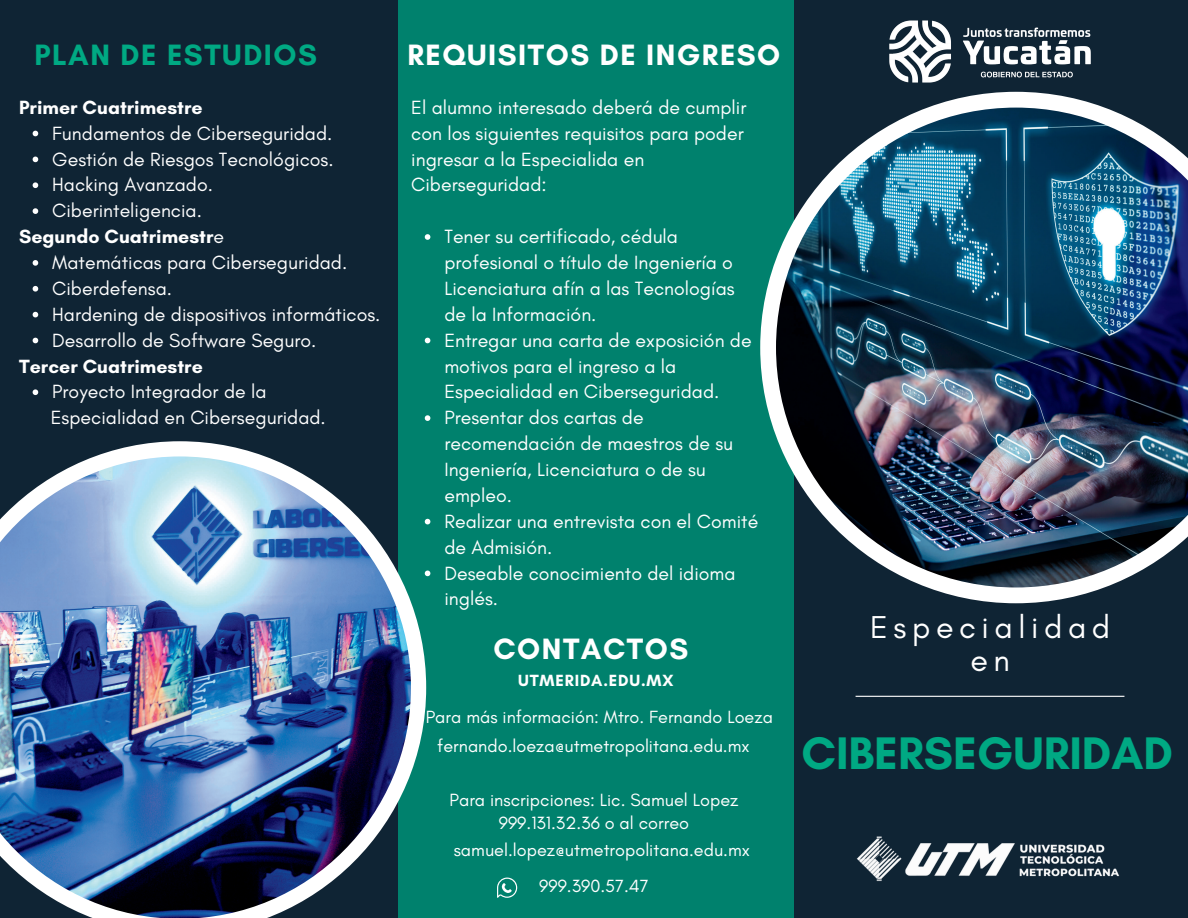
<style>
.page{position:relative;width:1188px;height:918px;background:#0f2434}
.page>*{position:absolute;margin:0;border:0;box-sizing:border-box;transform-origin:0 0}
.t1{font:700 46.5px "Glacial Indifference";color:#00a983}
.t2{font:32.25px/32.7px "Glacial Indifference";letter-spacing:.175em;color:#fff;text-align:center}
.t3{font:700 30px "Glacial Indifference";letter-spacing:.05em;color:#fff}
.t4{font:700 30px "Glacial Indifference";letter-spacing:.05em;color:#00a983}
.t5{font:19.5px/25.8px "Glacial Indifference";color:#fff}
.t6{font:700 19.5px "Glacial Indifference";color:#fff}
.t7{font:18px "Glacial Indifference";color:#fff}
.t8{font:700 16.5px "Glacial Indifference";letter-spacing:.05em;color:#fff}
.s1{font-weight:400}
</style>
<div class="page">
<div style="left:398px;top:0;width:396px;height:918px;background:#00816d"></div>
<hr style="left:856px;top:696px;width:268px;height:1px;background:#fff">
<img style="left:856px;top:836px;width:264px;height:46px">
<img style="left:0;top:441px;width:426px;height:477px">
<img style="left:889px;top:20px;width:202px;height:72px">
<svg style="left:425px;top:234px;width:5px;height:6px"></svg>
<svg style="left:425px;top:338px;width:5px;height:5px"></svg>
<svg style="left:425px;top:415px;width:5px;height:6px"></svg>
<svg style="left:425px;top:519px;width:5px;height:5px"></svg>
<svg style="left:425px;top:571px;width:5px;height:5px"></svg>
<img style="left:760px;top:92px;width:428px;height:511px">
<svg style="left:497px;top:878px;width:20px;height:20px"></svg>
<svg style="left:33px;top:131px;width:5px;height:5px"></svg>
<svg style="left:33px;top:157px;width:5px;height:5px"></svg>
<svg style="left:33px;top:182px;width:5px;height:6px"></svg>
<svg style="left:33px;top:208px;width:5px;height:6px"></svg>
<svg style="left:33px;top:260px;width:5px;height:6px"></svg>
<svg style="left:33px;top:286px;width:5px;height:6px"></svg>
<svg style="left:33px;top:312px;width:5px;height:5px"></svg>
<svg style="left:33px;top:338px;width:5px;height:5px"></svg>
<svg style="left:33px;top:389px;width:5px;height:6px"></svg>
<p class="t4" style="left:35px;top:36px;width:284px">PLAN DE ESTUDIOS</p>
<p class="t3" style="left:408px;top:36px;width:374px">REQUISITOS DE INGRESO</p>
<p class="t6" style="left:19px;top:95px;width:185px">Primer Cuatrimestre</p>
<p class="t5" style="left:52px;top:120px;width:282px">Fundamentos de Ciberseguridad.</p>
<p class="t5" style="left:52px;top:146px;width:283px">Gestión de Riesgos Tecnológicos.</p>
<p class="t5" style="left:52px;top:172px;width:162px">Hacking Avanzado.</p>
<p class="t5" style="left:52px;top:198px;width:151px">Ciberinteligencia.</p>
<p class="t5" style="left:52px;top:249px;width:297px">Matemáticas para Ciberseguridad.</p>
<p class="t5" style="left:52px;top:275px;width:121px">Ciberdefensa.</p>
<p class="t5" style="left:52px;top:301px;width:330px">Hardening de dispositivos informáticos.</p>
<p class="t5" style="left:52px;top:327px;width:266px">Desarrollo de Software Seguro.</p>
<p class="t5" style="left:52px;top:379px;width:216px">Proyecto Integrador de la</p>
<p class="t6" style="left:19px;top:225px;width:207px">Segundo Cuatrimestr<span class="s1">e</span></p>
<p class="t6" style="left:19px;top:354px;width:185px">Tercer Cuatrimestre</p>
<p class="t5" style="left:51px;top:405px;width:277px">Especialidad en Ciberseguridad.</p>
<p class="t5" style="left:411px;top:94px;width:337px">El alumno interesado deberá de cumplir con los siguientes requisitos para poder ingresar a la Especialida en<br>Ciberseguridad:</p>
<p class="t5" style="left:444px;top:223px;width:292px">Tener su certificado, cédula profesional o título de Ingeniería o<br>Licenciatura afín a las Tecnologías de la Información.</p>
<p class="t5" style="left:444px;top:327px;width:309px">Entregar una carta de exposición de motivos para el ingreso a la<br>Especialidad en Ciberseguridad.</p>
<p class="t5" style="left:444px;top:405px;width:290px">Presentar dos cartas de recomendación de maestros de su<br>Ingeniería, Licenciatura o de su empleo.</p>
<p class="t5" style="left:444px;top:508px;width:315px">Realizar una entrevista con el Comité de Admisión.</p>
<p class="t5" style="left:444px;top:560px;width:293px">Deseable conocimiento del idioma inglés.</p>
<p class="t3" style="left:494px;top:631px;width:196px">CONTACTOS</p>
<p class="t8" style="left:518px;top:670px;width:157px">UTMERIDA.EDU.MX</p>
<p class="t7" style="left:426px;top:706px;width:349px">Para más información: Mtro. Fernando Loeza</p>
<p class="t7" style="left:437px;top:735px;width:314px">fernando.loeza@utmetropolitana.edu.mx</p>
<p class="t7" style="left:449px;top:789px;width:291px">Para inscripciones: Lic. Samuel Lopez</p>
<p class="t7" style="left:499px;top:812px;width:192px">999.131.32.36 o al correo</p>
<p class="t7" style="left:454px;top:839px;width:298px">samuel.lopez@utmetropolitana.edu.mx</p>
<p class="t7" style="left:539px;top:875px;width:111px">999.390.57.47</p>
<p class="t2" style="left:870px;top:611px;width:242px">Especialidad en</p>
<p class="t1" style="left:802px;top:725px;width:373px">CIBERSEGURIDAD</p>
</div>
